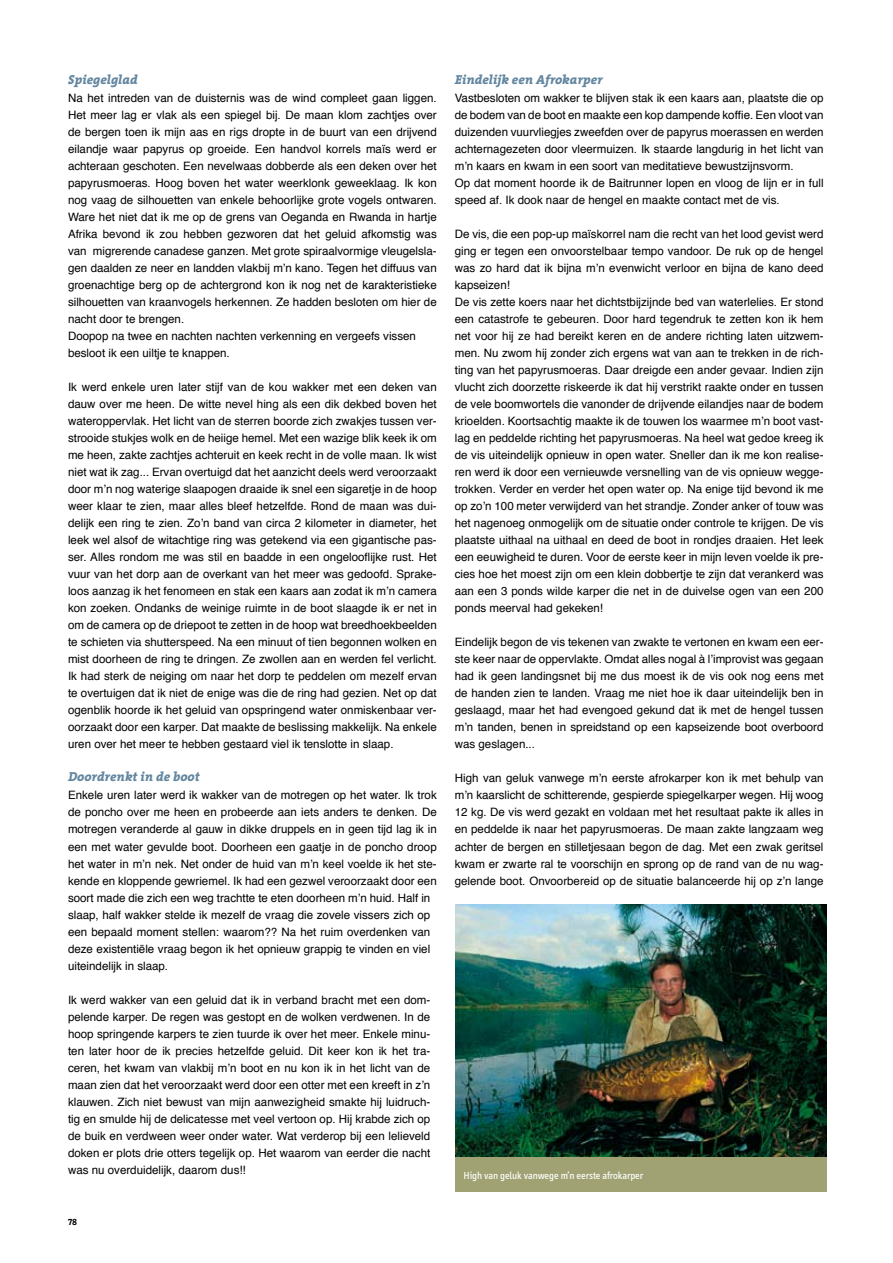
<style>
.page{position:relative;width:893px;height:1263px;background:#fff}
.page>*{position:absolute;margin:0;border:0;box-sizing:border-box;transform-origin:0 0}
.t1{font:italic 800 13.05px "The Serif";color:#6386a0}
.t2{font:11.55px/17px "Helvetica";color:#000}
.t3{font:10.5px "Info";color:#fff}
.t4{font:9px "The Serif Bold Caps";color:#000}
</style>
<div class="page">
<img style="left:456px;top:905px;width:371px;height:252px">
<div style="left:455px;top:1157px;width:372px;height:35px;background:#a0a273"></div>
<p class="t1" style="left:68px;top:68px;width:71px">Spiegelglad</p>
<p class="t2" style="left:68px;top:90px;width:370px">Na het intreden van de duisternis was de wind compleet gaan liggen.<br>Het meer lag er vlak als een spiegel bij. De maan klom zachtjes over de bergen toen ik mijn aas en rigs dropte in de buurt van een drijvend eilandje waar papyrus op groeide. Een handvol korrels maïs werd er achteraan geschoten. Een nevelwaas dobberde als een deken over het papyrusmoeras. Hoog boven het water weerklonk geweeklaag. Ik kon nog vaag de silhouetten van enkele behoorlijke grote vogels ontwaren.<br>Ware het niet dat ik me op de grens van Oeganda en Rwanda in hartje Afrika bevond ik zou hebben gezworen dat het geluid afkomstig was van migrerende canadese ganzen. Met grote spiraalvormige vleugelsla&shy;gen daalden ze neer en landden vlakbij m’n kano. Tegen het diffuus van groenachtige berg op de achtergrond kon ik nog net de karakteristieke silhouetten van kraanvogels herkennen. Ze hadden besloten om hier de nacht door te brengen.<br>Doopop na twee en nachten nachten verkenning en vergeefs vissen besloot ik een uiltje te knappen.</p>
<p class="t2" style="left:68px;top:379px;width:370px;text-align:justify">Ik werd enkele uren later stijf van de kou wakker met een deken van dauw over me heen. De witte nevel hing als een dik dekbed boven het wateroppervlak. Het licht van de sterren boorde zich zwakjes tussen ver&shy;strooide stukjes wolk en de heiige hemel. Met een wazige blik keek ik om me heen, zakte zachtjes achteruit en keek recht in de volle maan. Ik wist niet wat ik zag... Ervan overtuigd dat het aanzicht deels werd veroorzaakt door m’n nog waterige slaapogen draaide ik snel een sigaretje in de hoop weer klaar te zien, maar alles bleef hetzelfde. Rond de maan was dui&shy;delijk een ring te zien. Zo’n band van circa 2 kilometer in diameter, het leek wel alsof de witachtige ring was getekend via een gigantische pas&shy;ser. Alles rondom me was stil en baadde in een ongelooflijke rust. Het vuur van het dorp aan de overkant van het meer was gedoofd. Sprake&shy;loos aanzag ik het fenomeen en stak een kaars aan zodat ik m’n camera kon zoeken. Ondanks de weinige ruimte in de boot slaagde ik er net in om de camera op de driepoot te zetten in de hoop wat breedhoekbeelden te schieten via shutterspeed. Na een minuut of tien begonnen wolken en mist doorheen de ring te dringen. Ze zwollen aan en werden fel verlicht.<br>Ik had sterk de neiging om naar het dorp te peddelen om mezelf ervan te overtuigen dat ik niet de enige was die de ring had gezien. Net op dat ogenblik hoorde ik het geluid van opspringend water onmiskenbaar ver&shy;oorzaakt door een karper. Dat maakte de beslissing makkelijk. Na enkele uren over het meer te hebben gestaard viel ik tenslotte in slaap.</p>
<p class="t1" style="left:68px;top:765px;width:133px">Doordrenkt in de boot</p>
<p class="t2" style="left:68px;top:787px;width:370px">Enkele uren later werd ik wakker van de motregen op het water. Ik trok de poncho over me heen en probeerde aan iets anders te denken. De motregen veranderde al gauw in dikke druppels en in geen tijd lag ik in een met water gevulde boot. Doorheen een gaatje in de poncho droop het water in m’n nek. Net onder de huid van m’n keel voelde ik het ste&shy;kende en kloppende gewriemel. Ik had een gezwel veroorzaakt door een soort made die zich een weg trachtte te eten doorheen m’n huid. Half in slaap, half wakker stelde ik mezelf de vraag die zovele vissers zich op een bepaald moment stellen: waarom?? Na het ruim overdenken van deze existentiële vraag begon ik het opnieuw grappig te vinden en viel uiteindelijk in slaap.</p>
<p class="t2" style="left:68px;top:991px;width:364px;text-align:justify">Ik werd wakker van een geluid dat ik in verband bracht met een dom&shy;pelende karper. De regen was gestopt en de wolken verdwenen. In de hoop springende karpers te zien tuurde ik over het meer. Enkele minu&shy;ten later hoor de ik precies hetzelfde geluid. Dit keer kon ik het tra&shy;ceren, het kwam van vlakbij m’n boot en nu kon ik in het licht van de maan zien dat het veroorzaakt werd door een otter met een kreeft in z’n klauwen. Zich niet bewust van mijn aanwezigheid smakte hij luidruch&shy;tig en smulde hij de delicatesse met veel vertoon op. Hij krabde zich op de buik en verdween weer onder water. Wat verderop bij een lelieveld doken er plots drie otters tegelijk op. Het waarom van eerder die nacht was nu overduidelijk, daarom dus!!</p>
<p class="t4" style="left:68px;top:1214px;width:11px">78</p>
<p class="t1" style="left:455px;top:68px;width:149px">Eindelijk een Afrokarper</p>
<p class="t2" style="left:455px;top:90px;width:370px">Vastbesloten om wakker te blijven stak ik een kaars aan, plaatste die op de bodem van de boot en maakte een kop dampende koffie. Een vloot van duizenden vuurvliegjes zweefden over de papyrus moerassen en werden achternagezeten door vleermuizen. Ik staarde langdurig in het licht van m’n kaars en kwam in een soort van meditatieve bewustzijnsvorm.<br>Op dat moment hoorde ik de Baitrunner lopen en vloog de lijn er in full speed af. Ik dook naar de hengel en maakte contact met de vis.</p>
<p class="t2" style="left:455px;top:226px;width:370px">De vis, die een pop-up maïskorrel nam die recht van het lood gevist werd ging er tegen een onvoorstelbaar tempo vandoor. De ruk op de hengel was zo hard dat ik bijna m’n evenwicht verloor en bijna de kano deed kapseizen!<br>De vis zette koers naar het dichtstbijzijnde bed van waterlelies. Er stond een catastrofe te gebeuren. Door hard tegendruk te zetten kon ik hem net voor hij ze had bereikt keren en de andere richting laten uitzwem&shy;men. Nu zwom hij zonder zich ergens wat van aan te trekken in de rich&shy;ting van het papyrusmoeras. Daar dreigde een ander gevaar. Indien zijn vlucht zich doorzette riskeerde ik dat hij verstrikt raakte onder en tussen de vele boomwortels die vanonder de drijvende eilandjes naar de bodem krioelden. Koortsachtig maakte ik de touwen los waarmee m’n boot vast&shy;lag en peddelde richting het papyrusmoeras. Na heel wat gedoe kreeg ik de vis uiteindelijk opnieuw in open water. Sneller dan ik me kon realise&shy;ren werd ik door een vernieuwde versnelling van de vis opnieuw wegge&shy;trokken. Verder en verder het open water op. Na enige tijd bevond ik me op zo’n 100 meter verwijderd van het strandje. Zonder anker of touw was het nagenoeg onmogelijk om de situatie onder controle te krijgen. De vis plaatste uithaal na uithaal en deed de boot in rondjes draaien. Het leek een eeuwigheid te duren. Voor de eerste keer in mijn leven voelde ik pre&shy;cies hoe het moest zijn om een klein dobbertje te zijn dat verankerd was aan een 3 ponds wilde karper die net in de duivelse ogen van een 200 ponds meerval had gekeken!</p>
<p class="t2" style="left:455px;top:634px;width:370px;text-align:justify">Eindelijk begon de vis tekenen van zwakte te vertonen en kwam een eer&shy;ste keer naar de oppervlakte. Omdat alles nogal à l’improvist was gegaan had ik geen landingsnet bij me dus moest ik de vis ook nog eens met de handen zien te landen. Vraag me niet hoe ik daar uiteindelijk ben in geslaagd, maar het had evengoed gekund dat ik met de hengel tussen m’n tanden, benen in spreidstand op een kapseizende boot overboord was geslagen...</p>
<p class="t2" style="left:455px;top:770px;width:370px;text-align:justify">High van geluk vanwege m’n eerste afrokarper kon ik met behulp van m’n kaarslicht de schitterende, gespierde spiegelkarper wegen. Hij woog 12 kg. De vis werd gezakt en voldaan met het resultaat pakte ik alles in en peddelde ik naar het papyrusmoeras. De maan zakte langzaam weg achter de bergen en stilletjesaan begon de dag. Met een zwak geritsel kwam er zwarte ral te voorschijn en sprong op de rand van de nu wag&shy;gelende boot. Onvoorbereid op de situatie balanceerde hij op z’n lange</p>
<p class="t3" style="left:463px;top:1169px;width:181px">High van geluk vanwege m’n eerste afrokarper</p>
</div>
